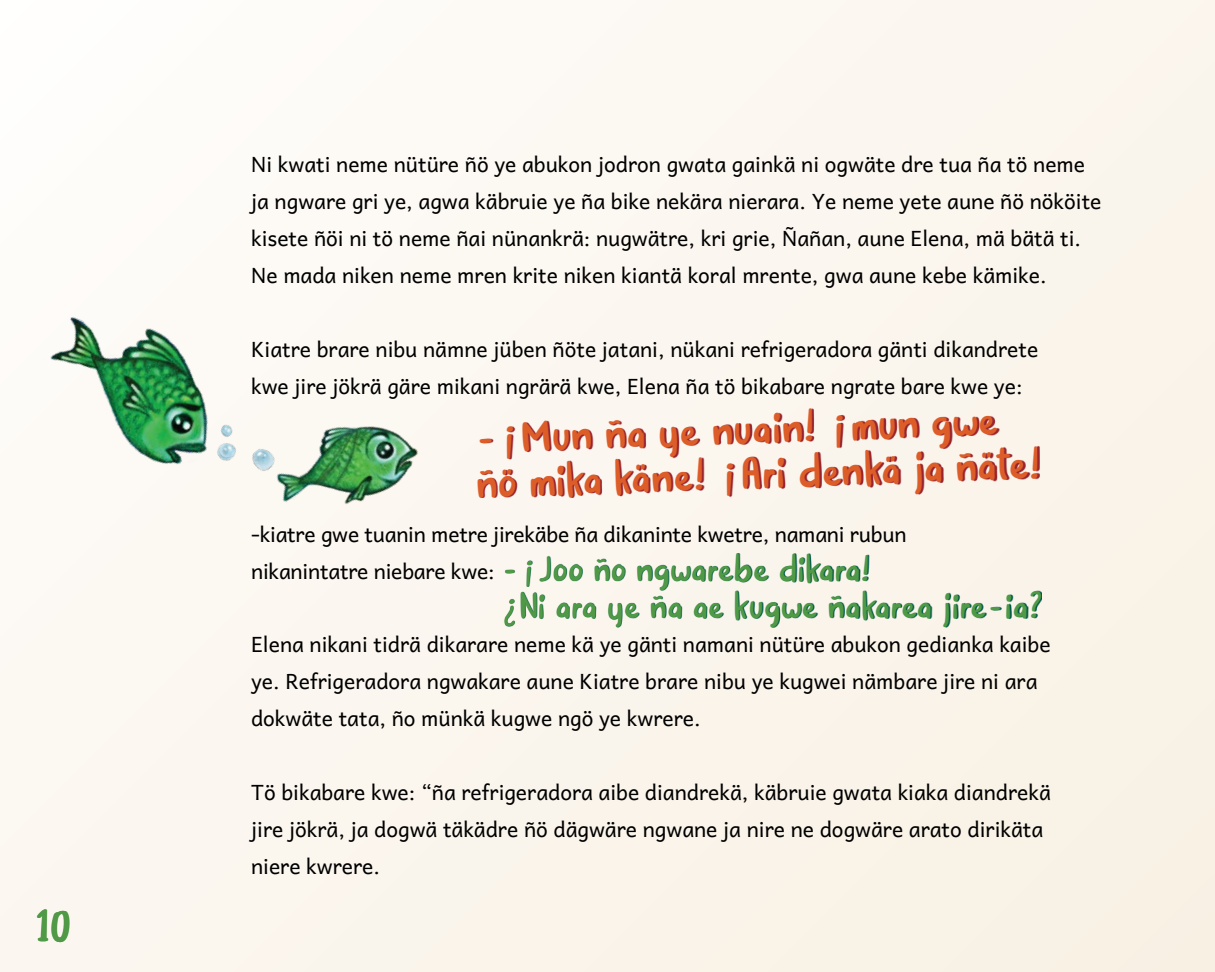
<style>
.page{position:relative;width:1215px;height:972px;background:#fbf6ef}
.page>*{position:absolute;margin:0;border:0;box-sizing:border-box;transform-origin:0 0}
.t1{font:37.5px/45px "Pink Shark";color:#dd5d28}
.t2{font:37.5px "Pink Shark";color:#509946}
.t3{font:30px "Pink Shark";letter-spacing:.025em;color:#509946}
.t4{font:21px/36.9px "Andika";color:#000}
.s1{font-family:"Pink Shark";font-size:30px;color:#509946}
</style>
<div class="page">
<svg style="left:479px;top:409px;width:560px;height:89px"></svg>
<svg style="left:505px;top:553px;width:537px;height:75px"></svg>
<img style="left:13px;top:278px;width:241px;height:186px">
<img style="left:254px;top:426px;width:164px;height:78px">
<h1 class="t2" style="left:35px;top:895px;width:38px">10</h1>
<p class="t4" style="left:251px;top:146px;width:852px">Ni kwati neme nütüre ñö ye abukon jodron gwata gainkä ni ogwäte dre tua ña tö neme ja ngware gri ye, agwa käbruie ye ña bike nekära nierara. Ye neme yete aune ñö nököite kisete ñöi ni tö neme ñai nünankrä: nugwätre, kri grie, Ñañan, aune Elena, mä bätä ti.<br>Ne mada niken neme mren krite niken kiantä koral mrente, gwa aune kebe kämike.</p>
<p class="t4" style="left:251px;top:331px;width:789px">Kiatre brare nibu nämne jüben ñöte jatani, nükani refrigeradora gänti dikandrete kwe jire jökrä gäre mikani ngrärä kwe, Elena ña tö bikabare ngrate bare kwe ye:</p>
<h1 class="t1" style="left:474px;top:415px;width:566px;rotate:-2deg">-¡Mun ña ye nuain! ¡mun gwe ñö mika käne! ¡Ari denkä ja ñäte!</h1>
<p class="t4" style="left:251px;top:516px;width:657px">-kiatre gwe tuanin metre jirekäbe ña dikaninte kwetre, namani rubun nikanintatre niebare kwe: <span class="s1">-¡Joo ño ngwarebe dikara!</span></p>
<h2 class="t3" style="left:501px;top:581px;width:543px">¿Ni ara ye ña ae kugwe ñakarea jire-ia?</h2>
<p class="t4" style="left:251px;top:627px;width:801px">Elena nikani tidrä dikarare neme kä ye gänti namani nütüre abukon gedianka kaibe ye. Refrigeradora ngwakare aune Kiatre brare nibu ye kugwei nämbare jire ni ara dokwäte tata, ño münkä kugwe ngö ye kwrere.</p>
<p class="t4" style="left:251px;top:775px;width:801px">Tö bikabare kwe: “ña refrigeradora aibe diandrekä, käbruie gwata kiaka diandrekä jire jökrä, ja dogwä täkädre ñö dägwäre ngwane ja nire ne dogwäre arato dirikäta niere kwrere.</p>
</div>
